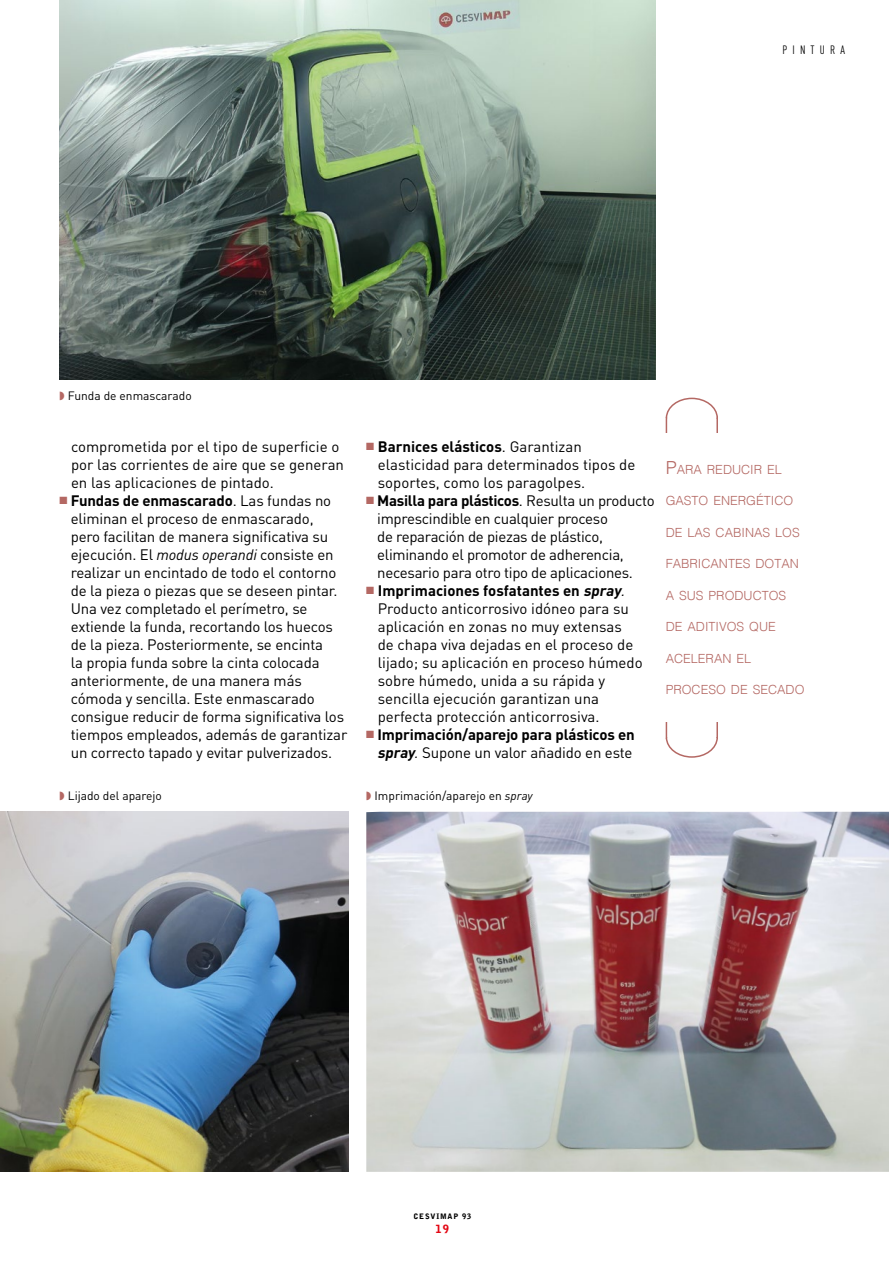
<style>
.page{position:relative;width:889px;height:1263px;background:#fff}
.page>*{position:absolute;margin:0;border:0;box-sizing:border-box;transform-origin:0 0}
.t1{font:15px/18px "DIN";letter-spacing:-.01em;color:#000}
.t2{font:700 15px/18px "DIN";letter-spacing:-.01em;color:#000;text-align:center}
.t3{font:300 12.6px "Helvetica";color:#b46863}
.t4{font:12px "DIN";color:#000}
.t5{font:12px "DIN Cond";letter-spacing:.43em;color:#000}
.t6{font:900 11.25px "Bell Gothic";color:#e30613}
.t7{font:900 7.5px "Bell Gothic";letter-spacing:.11em;color:#000}
.s1{color:#b46863}
.s2{font-weight:700}
.s3{font-style:italic}
.s4{font-weight:700;font-style:italic}
.s5{font-weight:400;font-style:italic}
.s6{font-weight:400}
.s7{font-size:18px}
</style>
<div class="page">
<img style="left:60px;top:0;width:595px;height:380px">
<img style="left:366px;top:812px;width:523px;height:360px">
<img style="left:0;top:812px;width:348px;height:360px">
<svg style="left:665px;top:397px;width:53px;height:361px"></svg>
<div style="left:655px;top:434px;width:157px;height:288px;background:#fff"></div>
<p class="t5" style="left:782px;top:42px;width:64px">PINTURA</p>
<p class="t4" style="left:68px;top:388px;width:125px">Funda de enmascarado</p>
<p class="t1" style="left:71px;top:437px;width:274px">comprometida por el tipo de superficie o por las corrientes de aire que se generan en las aplicaciones de pintado.</p>
<p class="t1" style="left:71px;top:491px;width:278px;text-indent:-11px"><span class="s1">■</span> <span class="s2">Fundas de enmascarado</span>. Las fundas no eliminan el proceso de enmascarado,<br>pero facilitan de manera significativa su ejecución. El <span class="s3">modus operandi</span> consiste en realizar un encintado de todo el contorno de la pieza o piezas que se deseen pintar.<br>Una vez completado el perímetro, se extiende la funda, recortando los huecos de la pieza. Posteriormente, se encinta<br>la propia funda sobre la cinta colocada anteriormente, de una manera más cómoda y sencilla. Este enmascarado consigue reducir de forma significativa los tiempos empleados, además de garantizar un correcto tapado y evitar pulverizados.</p>
<p class="t1" style="left:378px;top:437px;width:259px;text-indent:-12px"><span class="s1">■</span> <span class="s2">Barnices elásticos</span>. Garantizan elasticidad para determinados tipos de soportes, como los paragolpes.</p>
<p class="t1" style="left:377px;top:491px;width:279px;text-indent:-11px"><span class="s1">■</span> <span class="s2">Masilla para plásticos</span>. Resulta un producto imprescindible en cualquier proceso<br>de reparación de piezas de plástico, eliminando el promotor de adherencia, necesario para otro tipo de aplicaciones.</p>
<p class="t1" style="left:378px;top:581px;width:266px;text-indent:-11px"><span class="s1">■</span> <span class="s2">Imprimaciones fosfatantes en</span> <span class="s4">spray</span><span class="s3">.<br></span>Producto anticorrosivo idóneo para su aplicación en zonas no muy extensas<br>de chapa viva dejadas en el proceso de lijado; su aplicación en proceso húmedo sobre húmedo, unida a su rápida y sencilla ejecución garantizan una perfecta protección anticorrosiva.</p>
<p class="t2" style="left:366px;top:724px;width:270px"><span class="s1">■</span> Imprimación/aparejo para plásticos en <span class="s3">spray</span><span class="s5">.</span> <span class="s6">Supone un valor añadido en este</span></p>
<p class="t4" style="left:68px;top:788px;width:96px">Lijado del aparejo</p>
<p class="t4" style="left:374px;top:788px;width:160px">Imprimación/aparejo en <span class="s3">spray</span></p>
<p class="t3" style="left:665px;top:459px;width:118px"><span class="s7">P</span>ARA REDUCI R EL</p>
<p class="t3" style="left:665px;top:490px;width:129px">GASTO ENERGÉTICO</p>
<p class="t3" style="left:665px;top:522px;width:134px">DE LAS CABI NAS LOS</p>
<p class="t3" style="left:665px;top:553px;width:135px">FABRICANTES DOTAN</p>
<p class="t3" style="left:665px;top:585px;width:121px">A SUS PRODUCTOS</p>
<p class="t3" style="left:665px;top:616px;width:110px">DE ADITIVOS QUE</p>
<p class="t3" style="left:665px;top:648px;width:10px">ACE</p>
<p class="t3" style="left:691px;top:648px;width:62px">LERAN EL</p>
<p class="t3" style="left:665px;top:679px;width:35px">PROCES</p>
<p class="t3" style="left:716px;top:679px;width:46px">ODE SECA</p>
<p class="t3" style="left:785px;top:679px;width:20px">DO</p>
<p class="t7" style="left:413px;top:1212px;width:59px">CESVIMAP 93</p>
<p class="t6" style="left:435px;top:1222px;width:15px">19</p>
</div>
